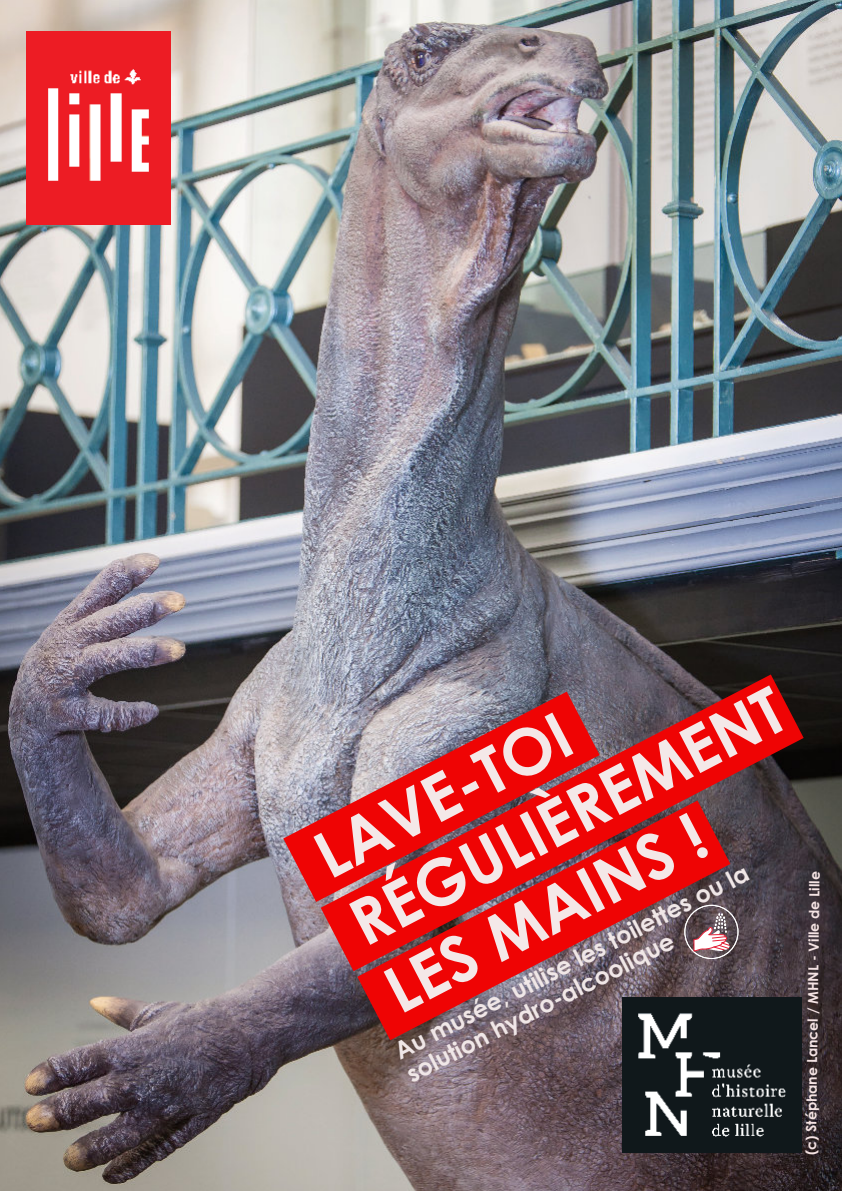
<style>
.page{position:relative;width:842px;height:1191px;background:#fff}
.page>*{position:absolute;margin:0;border:0;box-sizing:border-box;transform-origin:0 0}
.t1{font:700 64px/75.9px "Century Gothic";color:#f4e8e8}
.t2{font:700 24px/26.2px "Century Gothic";color:#f0e7e7}
.t3{font:700 14px "Century Gothic";color:#f4e3e3}
</style>
<div class="page">
<img style="left:0;top:0;width:842px;height:1191px">
<img style="left:27px;top:31px;width:143px;height:194px">
<img style="left:622px;top:997px;width:179px;height:155px">
<svg style="left:321px;top:674px;width:483px;height:297px;background:#86363c"></svg>
<svg style="left:357px;top:800px;width:373px;height:240px;background:#a72d31"></svg>
<svg style="left:283px;top:691px;width:317px;height:211px;background:#d04045"></svg>
<div style="left:684px;top:905px;width:54px;height:54px;border:1px solid #fff;border-radius:50%"></div>
<svg style="left:694px;top:913px;width:36px;height:38px"></svg>
<h1 class="t1" style="left:304px;top:829px;width:482px;rotate:-27deg">LAVE-TOI<br>RÉGULIÈREMENT<br>LES MAINS !</h1>
<p class="t2" style="left:391px;top:1041px;width:396px;rotate:-27deg">Au musée, utilise les toilettes ou la solution hydro-alcoolique</p>
<p class="t3" style="left:805px;top:1155px;width:285px;rotate:-89deg">(c) Stéphane Lancel / MHNL - Ville de Lille</p>
</div>
